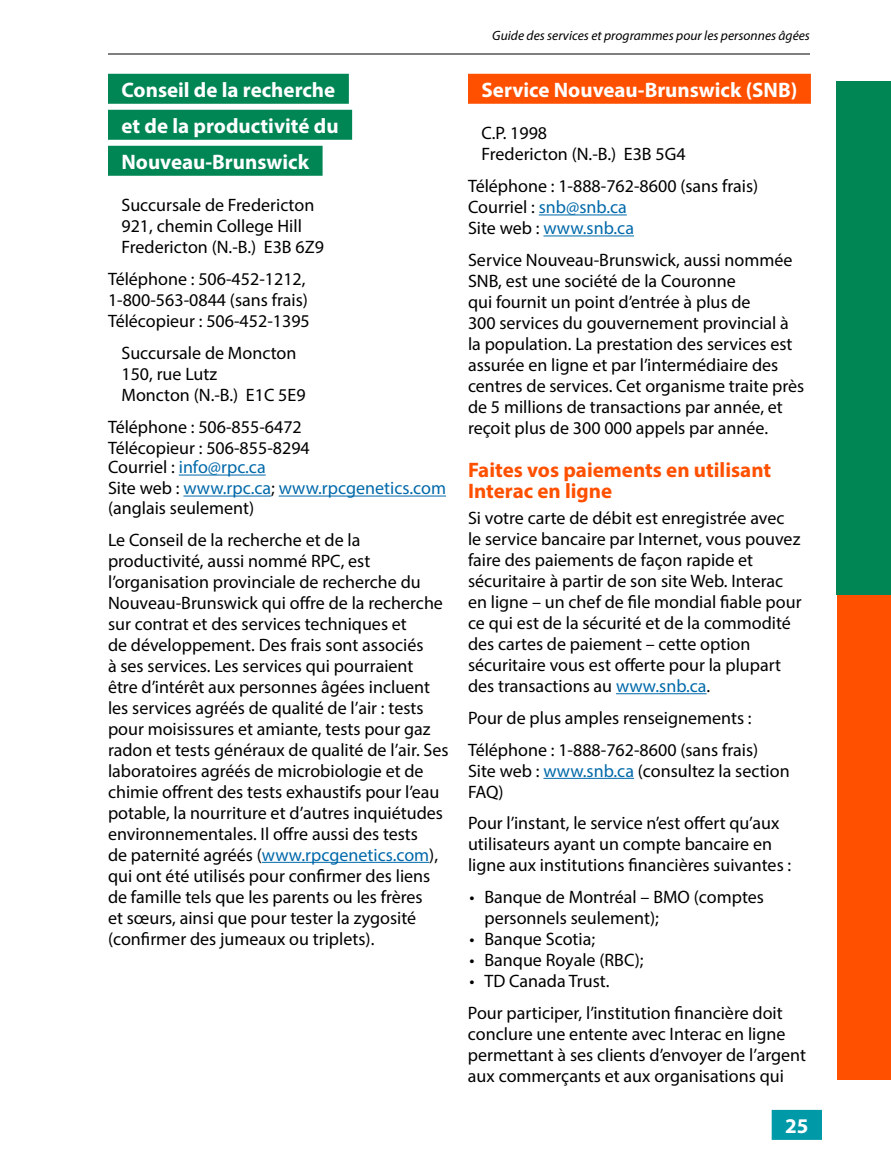
<style>
.page{position:relative;width:891px;height:1161px;background:#fff}
.page>*{position:absolute;margin:0;border:0;box-sizing:border-box;transform-origin:0 0}
.t1{font:700 21px/36px "Myriad Pro";color:#fff}
.t2{font:700 21px/21px "Myriad Pro";color:#ff5000}
.t3{font:18px/21px "Myriad Pro";color:#000}
.t4{font:italic 13.5px "Myriad Pro";color:#000}
.s1{color:#0069aa}
</style>
<div class="page">
<div style="left:772px;top:1110px;width:50px;height:30px;background:#0099a8"></div>
<hr style="left:108px;top:54px;width:702px;height:1px;background:#000">
<div style="left:108px;top:74px;width:241px;height:30px;background:#008655"></div>
<div style="left:108px;top:110px;width:244px;height:30px;background:#008655"></div>
<div style="left:108px;top:146px;width:215px;height:30px;background:#008655"></div>
<hr style="left:179px;top:475px;width:87px;height:1px;background:#0069aa">
<hr style="left:183px;top:496px;width:88px;height:1px;background:#0069aa">
<hr style="left:279px;top:496px;width:167px;height:1px;background:#0069aa">
<hr style="left:262px;top:862px;width:167px;height:1px;background:#0069aa">
<div style="left:468px;top:74px;width:343px;height:30px;background:#ff5000"></div>
<hr style="left:539px;top:214px;width:88px;height:1px;background:#0069aa">
<hr style="left:543px;top:235px;width:91px;height:1px;background:#0069aa">
<hr style="left:616px;top:693px;width:91px;height:1px;background:#0069aa">
<hr style="left:543px;top:778px;width:91px;height:1px;background:#0069aa">
<div style="left:837px;top:81px;width:54px;height:999px;background:#ff5000"></div>
<div style="left:837px;top:81px;width:54px;height:514px;background:#008655"></div>
<p class="t1" style="left:122px;top:71px;width:219px">Conseil de la recherche et de la productivité du<br>Nouveau-Brunswick</p>
<p class="t3" style="left:122px;top:195px;width:204px">Succursale de Fredericton<br>921, chemin College Hill<br>Fredericton (N.-B.) E3B 6Z9</p>
<p class="t3" style="left:108px;top:268px;width:203px">Téléphone : 506-452-1212,<br>1-800-563-0844 (sans frais)<br>Télécopieur : 506-452-1395</p>
<p class="t3" style="left:122px;top:342px;width:186px">Succursale de Moncton<br>150, rue Lutz<br>Moncton (N.-B.) E1C 5E9</p>
<p class="t3" style="left:108px;top:416px;width:340px;line-height:20.2px">Téléphone : 506-855-6472<br>Télécopieur : 506-855-8294<br>Courriel : <span class="s1">info@rpc.ca<br></span>Site web : <span class="s1">www.rpc.ca</span>; <span class="s1">www.rpcgenetics.com </span>(anglais seulement)</p>
<p class="t3" style="left:108px;top:529px;width:342px">Le Conseil de la recherche et de la productivité, aussi nommé RPC, est l’organisation provinciale de recherche du Nouveau-Brunswick qui offre de la recherche sur contrat et des services techniques et<br>de développement. Des frais sont associés<br>à ses services. Les services qui pourraient<br>être d’intérêt aux personnes âgées incluent les services agréés de qualité de l’air : tests pour moisissures et amiante, tests pour gaz radon et tests généraux de qualité de l’air. Ses laboratoires agréés de microbiologie et de chimie offrent des tests exhaustifs pour l’eau potable, la nourriture et d’autres inquiétudes environnementales. Il offre aussi des tests<br>de paternité agréés (<span class="s1">www.rpcgenetics.com</span>), qui ont été utilisés pour confirmer des liens de famille tels que les parents ou les frères<br>et sœurs, ainsi que pour tester la zygosité (confirmer des jumeaux ou triplets).</p>
<p class="t4" style="left:492px;top:27px;width:319px">Guide des services et programmes pour les personnes âgées</p>
<p class="t1" style="left:482px;top:71px;width:317px">Service Nouveau-Brunswick (SNB)</p>
<p class="t3" style="left:482px;top:123px;width:206px">C.P. 1998<br>Fredericton (N.-B.) E3B 5G4</p>
<p class="t3" style="left:468px;top:175px;width:292px">Téléphone : 1-888-762-8600 (sans frais)<br>Courriel : <span class="s1">snb@snb.ca<br></span>Site web : <span class="s1">www.snb.ca</span></p>
<p class="t3" style="left:468px;top:249px;width:338px">Service Nouveau-Brunswick, aussi nommée SNB, est une société de la Couronne<br>qui fournit un point d’entrée à plus de<br>300 services du gouvernement provincial à la population. La prestation des services est assurée en ligne et par l’intermédiaire des centres de services. Cet organisme traite près de 5 millions de transactions par année, et reçoit plus de 300 000 appels par année.</p>
<p class="t2" style="left:468px;top:458px;width:305px">Faites vos paiements en utilisant<br>Interac en ligne</p>
<p class="t3" style="left:468px;top:507px;width:335px">Si votre carte de débit est enregistrée avec le service bancaire par Internet, vous pouvez faire des paiements de façon rapide et sécuritaire à partir de son site Web. Interac en ligne – un chef de file mondial fiable pour ce qui est de la sécurité et de la commodité des cartes de paiement – cette option sécuritaire vous est offerte pour la plupart des transactions au <span class="s1">www.snb.ca</span>.</p>
<p class="t3" style="left:468px;top:702px;width:292px;line-height:31.8px">Pour de plus amples renseignements :<br>Téléphone : 1-888-762-8600 (sans frais)</p>
<p class="t3" style="left:468px;top:760px;width:323px">Site web : <span class="s1">www.snb.ca</span> (consultez la section<br>FAQ)</p>
<p class="t3" style="left:468px;top:813px;width:325px">Pour l’instant, le service n’est offert qu’aux utilisateurs ayant un compte bancaire en ligne aux institutions financières suivantes :</p>
<p class="t3" style="left:484px;top:886px;width:281px;text-indent:-15px">• Banque de Montréal – BMO (comptes personnels seulement);</p>
<p class="t3" style="left:469px;top:928px;width:127px">• Banque Scotia;</p>
<p class="t3" style="left:469px;top:949px;width:176px">• Banque Royale (RBC);</p>
<p class="t3" style="left:468px;top:965px;width:316px;line-height:31.8px">• TD Canada Trust.<br>Pour participer, l’institution financière doit</p>
<p class="t3" style="left:468px;top:1023px;width:340px">conclure une entente avec Interac en ligne permettant à ses clients d’envoyer de l’argent aux commerçants et aux organisations qui</p>
<p class="t1" style="left:785px;top:1107px;width:25px">25</p>
</div>
